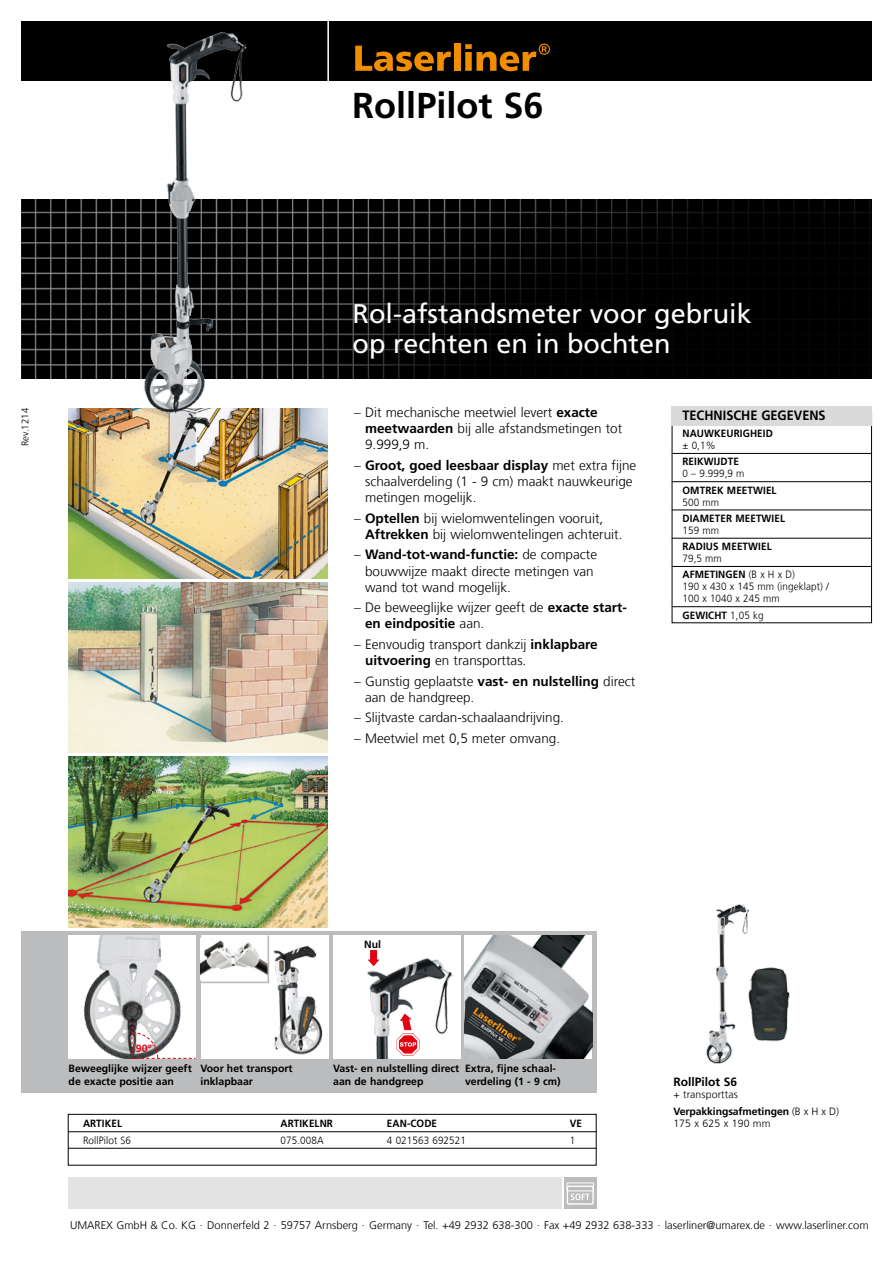
<style>
.page{position:relative;width:893px;height:1263px;background:#fff}
.page>*{position:absolute;margin:0;border:0;box-sizing:border-box;transform-origin:0 0}
.t1{font:700 36px "Frutiger LT Com";color:#000}
.t2{font:27px/30px "Frutiger LT Com";color:#fff}
.Front05_SubHead_EU{font:300 13.5px/16.2px "Frutiger LT Com";color:#000}
.Back03_SubHead_EU{font:300 13.5px/16.2px "Frutiger LT Com";color:#000}
.t3{font:700 13.5px "Frutiger LT Com";color:#000;scale:.94 1}
.Body_bold_EU{font:700 12px "Frutiger LT Com";color:#000}
.t4{font:300 11.1px "Frutiger LT Com";color:#000}
.Back03_SubHead_EU-2{font:700 10.5px/12px "Frutiger LT Com";color:#000;scale:.94 1}
.Back03_SubHead_EU-3{font:700 10.5px/12.6px "Frutiger LT Com";color:#000}
.Body_light_EU{font:300 10.5px/12px "Frutiger LT Com";letter-spacing:.01em;color:#000;scale:.94 1}
.Body_light_EU-2{font:700 10.5px "Frutiger LT Com";letter-spacing:-.01em;color:#000}
.Body_bold_EU-2{font:300 10.5px "Frutiger LT Com";letter-spacing:.01em;color:#000}
.Body_light_EU-3{font:300 10.5px "Frutiger LT Com";letter-spacing:.01em;color:#000}
.Back03_SubHead_EU-4{font:700 10.5px "Frutiger LT Com";color:#e3000f}
.Front05_SubHead_EU-2{font:700 10.5px "Frutiger LT Com";color:#000}
.t5{font:300 9.6px "Frutiger LT Com";color:#000}
.s1{font-weight:700}
.s2{font-weight:300}
</style>
<div class="page">
<div style="left:21px;top:21px;width:851px;height:60px;background:#000"></div>
<hr style="left:327px;top:20px;width:2px;height:62px;background:#fff">
<svg style="left:355px;top:46px;width:96px;height:25px"></svg>
<div style="left:454px;top:44px;width:6px;height:27px;background:#f18e00"></div>
<svg style="left:465px;top:44px;width:85px;height:27px"></svg>
<img style="left:21px;top:200px;width:851px;height:178px">
<img style="left:68px;top:408px;width:259px;height:170px">
<img style="left:68px;top:757px;width:259px;height:170px">
<img style="left:68px;top:583px;width:259px;height:170px">
<div style="left:21px;top:931px;width:575px;height:162px;background:#bbbcbd"></div>
<div style="left:201px;top:935px;width:127px;height:124px;background:#fff"></div>
<img style="left:273px;top:945px;width:50px;height:110px">
<img style="left:333px;top:935px;width:127px;height:124px">
<img style="left:465px;top:935px;width:127px;height:124px">
<img style="left:68px;top:935px;width:128px;height:124px">
<img style="left:706px;top:904px;width:44px;height:160px">
<img style="left:112px;top:32px;width:164px;height:408px">
<svg style="left:395px;top:1013px;width:26px;height:44px"></svg>
<svg style="left:368px;top:950px;width:11px;height:16px"></svg>
<svg style="left:200px;top:935px;width:70px;height:49px"></svg>
<svg style="left:131px;top:1021px;width:65px;height:38px;background:#d0c8c9"></svg>
<div style="left:564px;top:1178px;width:32px;height:31px;background:#bbbcbd"></div>
<div style="left:567px;top:1185px;width:27px;height:19px;border:1px solid #fff"></div>
<svg style="left:567px;top:1182px;width:27px;height:18px"></svg>
<div style="left:68px;top:1178px;width:493px;height:31px;background:#e3e3e3"></div>
<div style="left:68px;top:1114px;width:528px;height:51px;border:1px solid #000"></div>
<hr style="left:68px;top:1131px;width:528px;height:1px;background:#000">
<hr style="left:68px;top:1148px;width:528px;height:1px;background:#000">
<div style="left:672px;top:411px;width:200px;height:212px;border:1px solid #000"></div>
<div style="left:672px;top:406px;width:200px;height:19px;background:#dadada"></div>
<hr style="left:672px;top:453px;width:200px;height:1px;background:#000">
<hr style="left:672px;top:481px;width:200px;height:1px;background:#000">
<hr style="left:672px;top:510px;width:200px;height:1px;background:#000">
<hr style="left:672px;top:538px;width:200px;height:1px;background:#000">
<hr style="left:672px;top:566px;width:200px;height:1px;background:#000">
<hr style="left:672px;top:606px;width:200px;height:1px;background:#000">
<img style="left:745px;top:964px;width:45px;height:81px">
<p class="t5" style="left:20px;top:446px;width:39px;rotate:-90deg">Rev.1214</p>
<p class="t1" style="left:352px;top:84px;width:193px">RollPilot S6</p>
<p class="t2" style="left:353px;top:298px;width:401px">Rol-afstandsmeter voor gebruik op rechten en in bochten</p>
<p class="Back03_SubHead_EU" style="left:365px;top:404px;width:259px;text-indent:-11px">– Dit mechanische meetwiel levert <span class="s1">exacte meetwaarden</span> bij alle afstandsmetingen tot<br>9.999,9 m.</p>
<p class="Front05_SubHead_EU" style="left:365px;top:457px;width:273px;text-indent:-11px">– <span class="s1">Groot, goed leesbaar display</span> met extra fijne schaalverdeling (1 - 9 cm) maakt nauwkeurige metingen mogelijk.</p>
<p class="Front05_SubHead_EU" style="left:365px;top:510px;width:259px;text-indent:-11px">– <span class="s1">Optellen</span> bij wielomwentelingen vooruit,<br><span class="s1">Aftrekken</span> bij wielomwentelingen achteruit.</p>
<p class="Front05_SubHead_EU" style="left:365px;top:547px;width:234px;text-indent:-11px">– <span class="s1">Wand-tot-wand-functie:</span> de compacte bouwwijze maakt directe metingen van wand tot wand mogelijk.</p>
<p class="Front05_SubHead_EU" style="left:365px;top:600px;width:263px;text-indent:-11px">– De beweeglijke wijzer geeft de <span class="s1">exacte start&shy;en eindpositie</span> aan.</p>
<p class="Front05_SubHead_EU" style="left:365px;top:636px;width:234px;text-indent:-11px">– Eenvoudig transport dankzij <span class="s1">inklapbare uitvoering</span> en transporttas.</p>
<p class="Front05_SubHead_EU" style="left:365px;top:673px;width:272px;text-indent:-11px">– Gunstig geplaatste <span class="s1">vast- en nulstelling</span> direct aan de handgreep.</p>
<p class="Front05_SubHead_EU" style="left:354px;top:709px;width:211px">– Slijtvaste cardan-schaalaandrijving.</p>
<p class="Front05_SubHead_EU" style="left:354px;top:730px;width:207px">– Meetwiel met 0,5 meter omvang.</p>
<p class="t3" style="left:682px;top:408px;width:154px">TECHNISCHE GEGEVENS</p>
<p class="Back03_SubHead_EU-2" style="left:682px;top:427px;width:98px">NAUWKEURIGHEID <span class="s2">± 0,1%</span></p>
<p class="Back03_SubHead_EU-2" style="left:682px;top:456px;width:67px">REIKWIJDTE<br><span class="s2">0 – 9.999,9 m</span></p>
<p class="Back03_SubHead_EU-2" style="left:682px;top:484px;width:102px">OMTREK MEETWIEL<br><span class="s2">500 mm</span></p>
<p class="Back03_SubHead_EU-2" style="left:682px;top:512px;width:111px">DIAMETER MEETWIEL<br><span class="s2">159 mm</span></p>
<p class="Back03_SubHead_EU-2" style="left:682px;top:540px;width:96px">RADIUS MEETWIEL<br><span class="s2">79,5 mm</span></p>
<p class="Body_light_EU" style="left:682px;top:569px;width:157px"><span class="s1">AFMETINGEN</span> (B x H x D)<br>190 x 430 x 145 mm (ingeklapt) /<br>100 x 1040 x 245 mm</p>
<p class="Back03_SubHead_EU-2" style="left:682px;top:609px;width:88px">GEWICHT <span class="s2">1,05 kg</span></p>
<p class="Back03_SubHead_EU-4" style="left:136px;top:1042px;width:17px">90°</p>
<p class="Front05_SubHead_EU-2" style="left:364px;top:938px;width:18px">Nul</p>
<p class="Back03_SubHead_EU-3" style="left:69px;top:1062px;width:125px">Beweeglijke wijzer geeft de exacte positie aan</p>
<p class="Back03_SubHead_EU-3" style="left:200px;top:1062px;width:94px">Voor het transport inklapbaar</p>
<p class="Back03_SubHead_EU-3" style="left:333px;top:1062px;width:128px">Vast- en nulstelling direct aan de handgreep</p>
<p class="Back03_SubHead_EU-3" style="left:465px;top:1062px;width:97px">Extra, fijne schaal&shy;verdeling (1 - 9 cm)</p>
<p class="Body_bold_EU" style="left:673px;top:1075px;width:65px">RollPilot S6</p>
<p class="Body_bold_EU-2" style="left:673px;top:1089px;width:66px">+ transporttas</p>
<p class="Body_light_EU-2" style="left:673px;top:1105px;width:167px">Verpakkingsafmetingen <span class="s2">(B x H x D)</span></p>
<p class="Back03_SubHead_EU-2" style="left:83px;top:1118px;width:43px">ARTIKEL</p>
<p class="Back03_SubHead_EU-2" style="left:281px;top:1118px;width:57px">ARTIKELNR</p>
<p class="Back03_SubHead_EU-2" style="left:387px;top:1118px;width:55px">EAN-CODE</p>
<p class="Back03_SubHead_EU-2" style="left:570px;top:1118px;width:14px">VE</p>
<p class="Body_light_EU-3" style="left:673px;top:1117px;width:99px">175 x 625 x 190 mm</p>
<p class="Body_light_EU" style="left:83px;top:1134px;width:53px">RollPilot S6</p>
<p class="Body_light_EU" style="left:281px;top:1134px;width:47px">075.008A</p>
<p class="Body_light_EU" style="left:387px;top:1134px;width:86px">4 021563 692521</p>
<p class="Body_light_EU" style="left:570px;top:1134px;width:7px">1</p>
<p class="t4" style="left:70px;top:1218px;width:800px">UMAREX GmbH &amp; Co. KG . Donnerfeld 2 . 59757 Arnsberg . Germany . Tel. +49 2932 638-300 . Fax +49 2932 638-333 . laserliner@umarex.de . www.laserliner.com</p>
</div>
